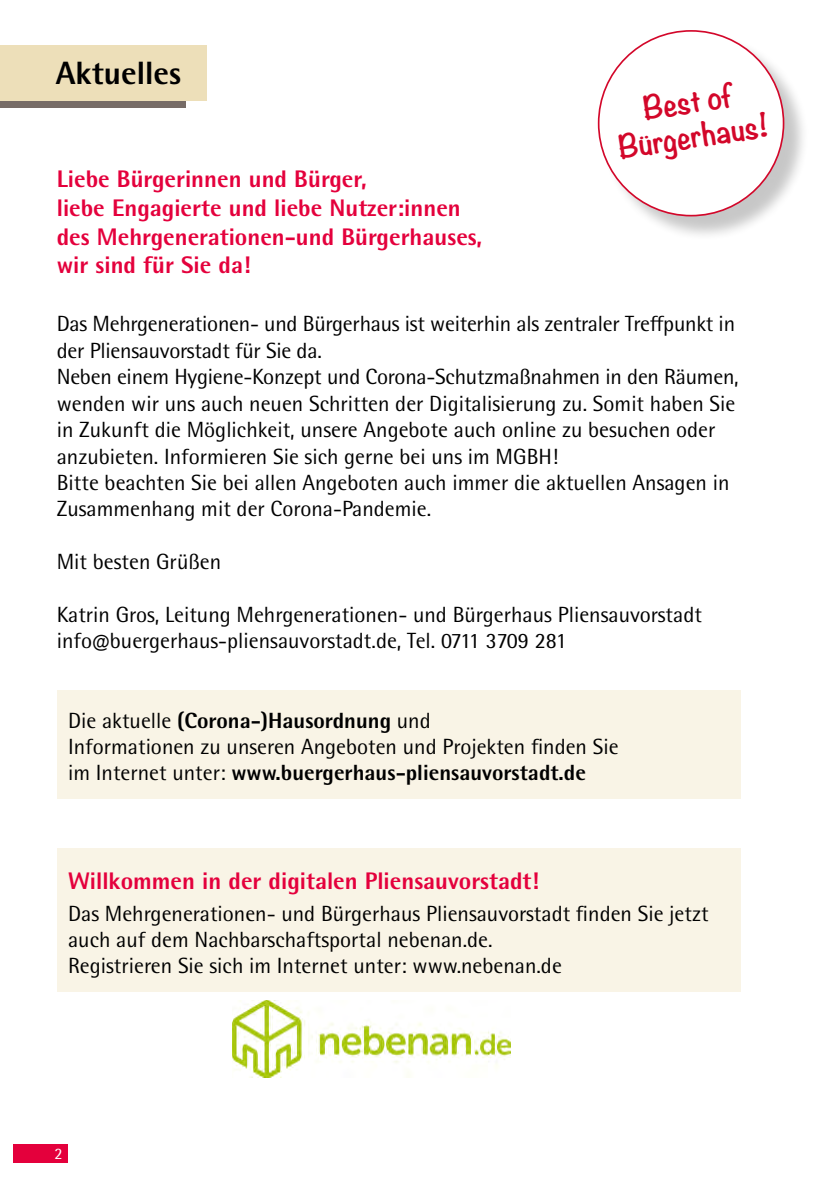
<style>
.page{position:relative;width:840px;height:1191px;background:#fff}
.page>*{position:absolute;margin:0;border:0;box-sizing:border-box;transform-origin:0 0}
.body_1{font:800 32.4px "Rotis Semi Sans Std";color:#000}
.body_1-2{font:700 29px/34.8px "Noteworthy";color:#d3072a;text-align:center}
.body_1-3{font:800 24px/28.8px "Rotis Semi Sans Std";color:#e4003c}
.Block-Auszeichnung{font:800 24px "Rotis Semi Sans Std";color:#e4003c}
.body_1-4{font:22px/26.4px "Rotis Semi Sans Std";color:#000}
.Block-Auszeichnung-2{font:22px/26.4px "Rotis Semi Sans Std";color:#000}
.t1{font:16px "Rotis Semi Sans Std";color:#fff}
.s1{font-weight:800}
</style>
<div class="page">
<div style="left:0;top:45px;width:207px;height:56px;background:#eddfb9"></div>
<div style="left:57px;top:690px;width:683px;height:55px;background:#f9f4e6"></div>
<div style="left:57px;top:742px;width:683px;height:56px;background:#f9f4e6"></div>
<div style="left:57px;top:848px;width:683px;height:59px;background:#f9f4e6"></div>
<div style="left:57px;top:883px;width:683px;height:82px;background:#f9f4e6"></div>
<div style="left:57px;top:935px;width:683px;height:56px;background:#f9f4e6"></div>
<div style="left:600px;top:32px;width:209px;height:209px;background:#000;opacity:.22"></div>
<div style="left:598px;top:31px;width:185px;height:185px;background:#fff;border-radius:50%"></div>
<img style="left:232px;top:1000px;width:278px;height:77px">
<div style="left:13px;top:1143px;width:55px;height:19px;background:#e4003c"></div>
<div style="left:0;top:101px;width:185px;height:7px;background:#776c67"></div>
<p class="body_1" style="left:56px;top:52px;width:127px">Aktuelles</p>
<p class="body_1-3" style="left:57px;top:164px;width:426px">Liebe Bürgerinnen und Bürger,<br>liebe Engagierte und liebe Nutzer:innen des Mehrgenerationen-und Bürgerhauses, wir sind für Sie da!</p>
<p class="body_1-2" style="left:609px;top:96px;width:153px;rotate:-9deg">Best of<br>Bürgerhaus!</p>
<p class="body_1-4" style="left:57px;top:311px;width:683px">Das Mehrgenerationen- und Bürgerhaus ist weiterhin als zentraler Treffpunkt in der Pliensauvorstadt für Sie da.<br>Neben einem Hygiene-Konzept und Corona-Schutzmaßnahmen in den Räumen, wenden wir uns auch neuen Schritten der Digitalisierung zu. Somit haben Sie in Zukunft die Möglichkeit, unsere Angebote auch online zu besuchen oder anzubieten. Informieren Sie sich gerne bei uns im MGBH!<br>Bitte beachten Sie bei allen Angeboten auch immer die aktuellen Ansagen in Zusammenhang mit der Corona-Pandemie.</p>
<p class="body_1-4" style="left:57px;top:548px;width:166px">Mit besten Grüßen</p>
<p class="body_1-4" style="left:57px;top:601px;width:646px">Katrin Gros, Leitung Mehrgenerationen- und Bürgerhaus Pliensauvorstadt info@buergerhaus-pliensauvorstadt.de, Tel. 0711 3709 281</p>
<p class="body_1-4" style="left:68px;top:707px;width:551px">Die aktuelle <span class="s1">(Corona-)Hausordnung</span> und<br>Informationen zu unseren Angeboten und Projekten finden Sie im Internet unter: <span class="s1">www.buergerhaus-pliensauvorstadt.de</span></p>
<p class="Block-Auszeichnung" style="left:68px;top:865px;width:472px">Willkommen in der digitalen Pliensauvorstadt!</p>
<p class="Block-Auszeichnung-2" style="left:68px;top:900px;width:641px">Das Mehrgenerationen- und Bürgerhaus Pliensauvorstadt finden Sie jetzt auch auf dem Nachbarschaftsportal nebenan.de.</p>
<p class="Block-Auszeichnung-2" style="left:68px;top:953px;width:495px">Registrieren Sie sich im Internet unter: www.nebenan.de</p>
<p class="t1" style="left:55px;top:1143px;width:10px">2</p>
</div>
